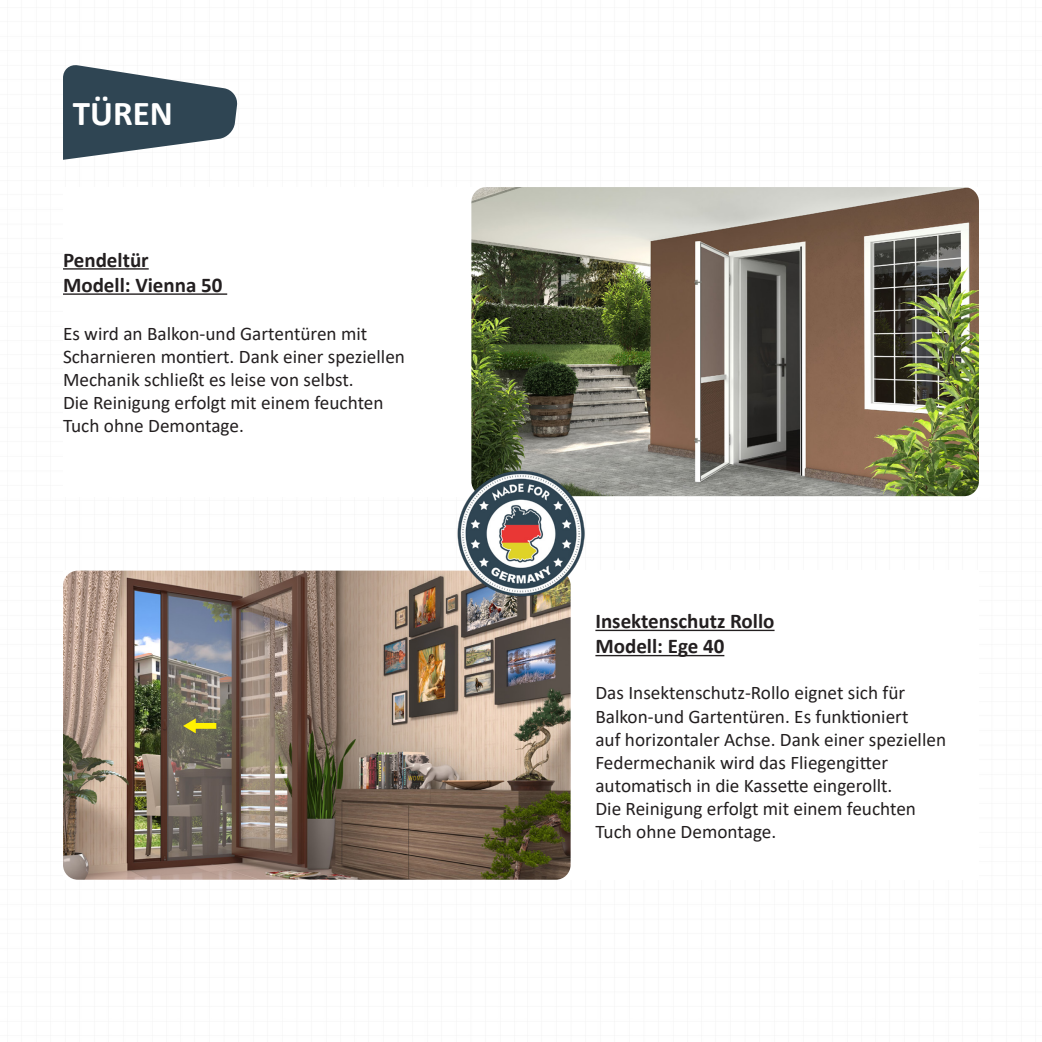
<style>
.page{position:relative;width:1042px;height:1042px;background:#fff}
.page>*{position:absolute;margin:0;border:0;box-sizing:border-box;transform-origin:0 0}
.t1{font:700 35px "Calibri";color:#fff}
.t2{font:700 21px "Calibri";color:#231f20}
.t3{font:19.25px/23.1px "Calibri";color:#231f20}
</style>
<div class="page">
<img style="left:471px;top:187px;width:508px;height:309px">
<hr style="left:63px;top:268px;width:86px;height:2px;background:#231f20">
<hr style="left:63px;top:293px;width:164px;height:2px;background:#231f20">
<svg style="left:63px;top:65px;width:175px;height:95px"></svg>
<img style="left:63px;top:570px;width:507px;height:310px">
<hr style="left:595px;top:630px;width:179px;height:1px;background:#231f20">
<hr style="left:595px;top:655px;width:129px;height:1px;background:#231f20">
<svg style="left:183px;top:718px;width:33px;height:15px"></svg>
<img style="left:458px;top:470px;width:126px;height:127px">
<p class="t1" style="left:73px;top:88px;width:102px">TÜREN</p>
<p class="t2" style="left:63px;top:245px;width:87px">Pendeltür</p>
<p class="t2" style="left:63px;top:270px;width:161px">Modell: Vienna 50</p>
<p class="t3" style="left:63px;top:322px;width:306px">Es wird an Balkon-und Gartentüren mit</p>
<p class="t3" style="left:63px;top:345px;width:343px">Scharnieren montiert. Dank einer speziellen</p>
<p class="t3" style="left:63px;top:368px;width:292px">Mechanik schließt es leise von selbst.</p>
<p class="t3" style="left:63px;top:391px;width:322px">Die Reinigung erfolgt mit einem feuchten</p>
<p class="t3" style="left:63px;top:414px;width:182px">Tuch ohne Demontage.</p>
<p class="t2" style="left:595px;top:606px;width:181px">Insektenschutz Rollo</p>
<p class="t2" style="left:595px;top:631px;width:130px">Modell: Ege 40</p>
<p class="t3" style="left:595px;top:681px;width:311px">Das Insektenschutz-Rollo eignet sich für</p>
<p class="t3" style="left:595px;top:704px;width:314px">Balkon-und Gartentüren. Es funktioniert</p>
<p class="t3" style="left:595px;top:727px;width:352px">auf horizontaler Achse. Dank einer speziellen<br>Federmechanik wird das Fliegengitter</p>
<p class="t3" style="left:595px;top:773px;width:298px">automatisch in die Kassette eingerollt.</p>
<p class="t3" style="left:595px;top:796px;width:322px">Die Reinigung erfolgt mit einem feuchten</p>
<p class="t3" style="left:595px;top:819px;width:182px">Tuch ohne Demontage.</p>
</div>
